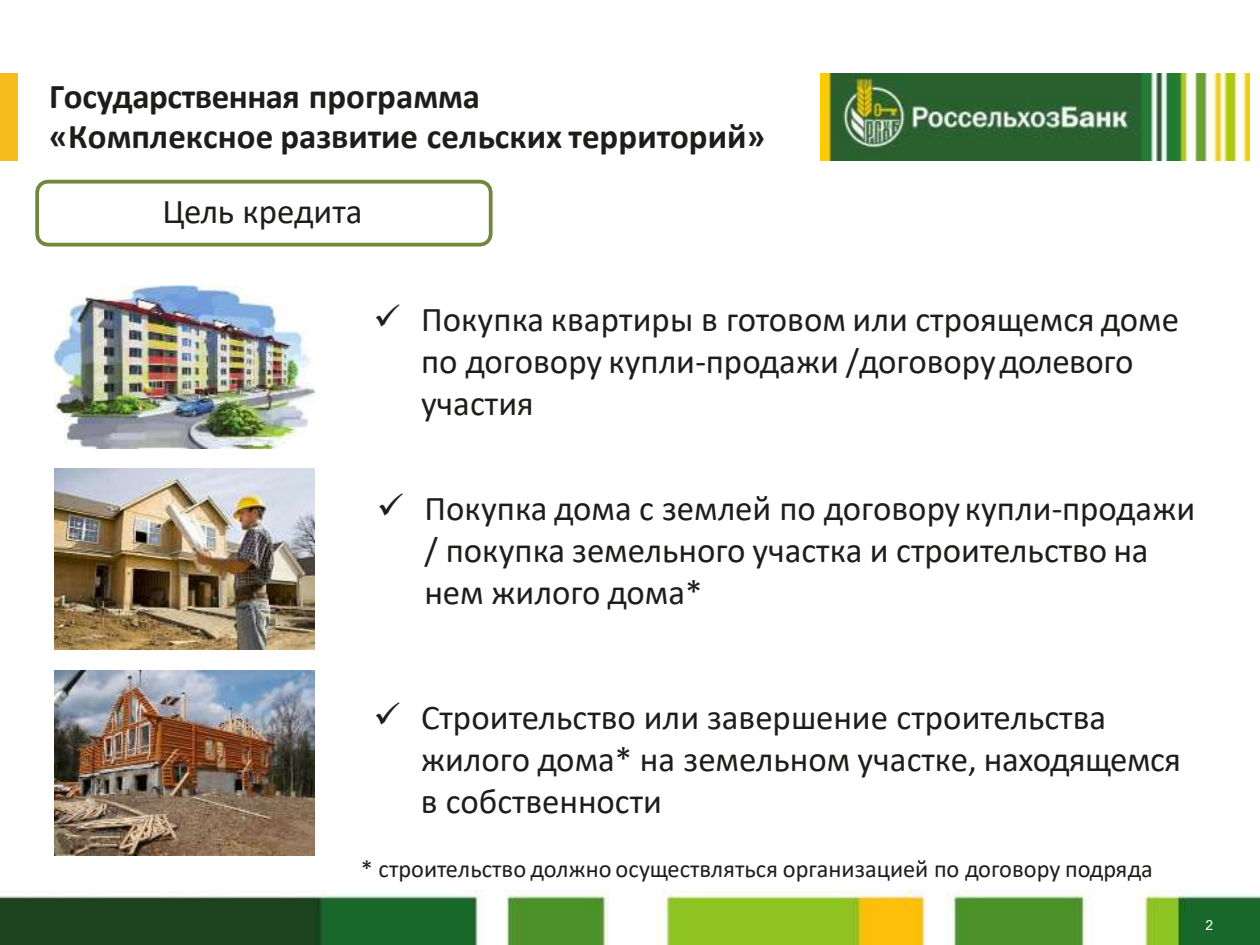
<style>
.page{position:relative;width:1260px;height:945px;background:#fff}
.page>*{position:absolute;margin:0;border:0;box-sizing:border-box;transform-origin:0 0}
.t1{font:34.82px/42px "Calibri";color:#1d1d1b}
.t2{font:700 34.82px/40.4px "Calibri";color:#1d1d1b}
.t3{font:24.32px "Calibri";color:#1d1d1b}
.t4{font:13.83px "Arial";color:#fff}
</style>
<div class="page">
<img style="left:0;top:891px;width:1260px;height:54px">
<img style="left:821px;top:74px;width:428px;height:87px">
<div style="left:0;top:74px;width:18px;height:87px;background:#f6bb1c"></div>
<svg style="left:35px;top:179px;width:458px;height:68px"></svg>
<img style="left:55px;top:286px;width:260px;height:162px">
<img style="left:55px;top:469px;width:260px;height:181px">
<img style="left:55px;top:670px;width:260px;height:186px">
<p class="t2" style="left:49px;top:76px;width:717px">Государственная программа<br>«Комплексное развитие сельских территорий»</p>
<p class="t1" style="left:163px;top:189px;width:201px">Цель кредита</p>
<p class="t1" style="left:421px;top:298px;width:760px;text-indent:-47px">✓ Покупка квартиры в готовом или строящемся доме по договору купли-продажи /договорудолевого участия</p>
<p class="t1" style="left:424px;top:487px;width:772px;text-indent:-47px">✓ Покупка дома с землей по договору купли-продажи / покупка земельного участка и строительство на нем жилого дома*</p>
<p class="t1" style="left:421px;top:696px;width:762px;text-indent:-47px">✓ Строительство или завершение строительства жилого дома* на земельном участке, находящемся в собственности</p>
<p class="t3" style="left:361px;top:852px;width:793px">* строительство должно осуществляться организацией по договору подряда</p>
<p class="t4" style="left:1206px;top:916px;width:9px">2</p>
</div>
